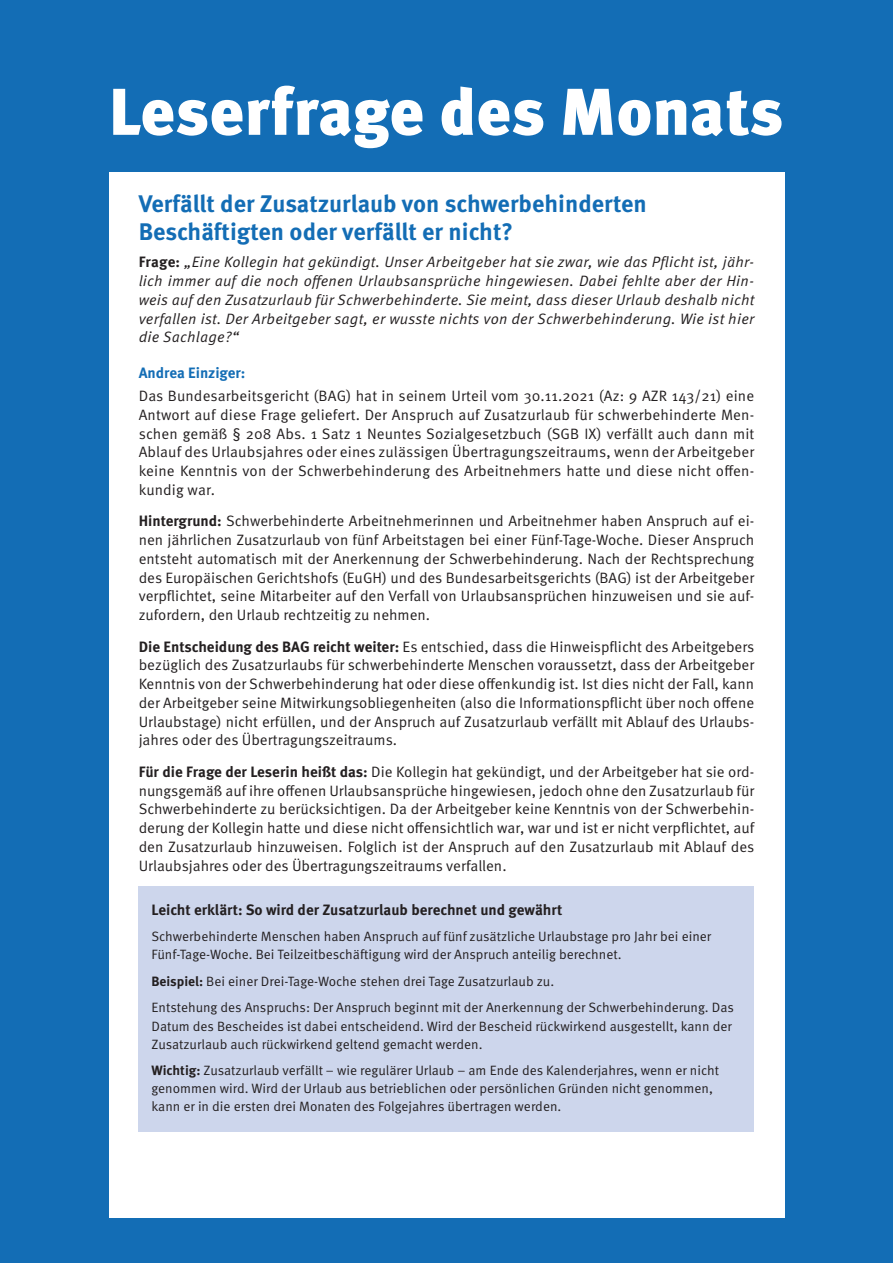
<style>
.page{position:relative;width:893px;height:1263px;background:#136db5}
.page>*{position:absolute;margin:0;border:0;box-sizing:border-box;transform-origin:0 0}
.t1{font:900 66px "Meta OT";letter-spacing:-.005em;color:#fff}
.Head_aktuell{font:700 24px/28.5px "Meta OT";color:#136db5}
.fließ{font:15px/18.8px "Meta OT";color:#231f20;text-align:justify}
.fließ-2{font:15px/18.8px "Meta Pro Norm Ita";letter-spacing:.015em;color:#231f20;text-align:justify}
.Kasten_head{font:700 15px "Meta OT";color:#231f20}
.zü{font:700 15px "Meta OT";color:#136db5}
.Kasten_fließ{font:13.5px/18px "Meta OT";color:#231f20}
.s1{font-family:"Meta OT";font-weight:700}
.s2{font-weight:700}
</style>
<div class="page">
<div style="left:109px;top:172px;width:675px;height:1045px;background:#fff"></div>
<div style="left:139px;top:887px;width:615px;height:49px;background:#cdd6ec"></div>
<div style="left:139px;top:914px;width:615px;height:66px;background:#cdd6ec"></div>
<div style="left:139px;top:959px;width:615px;height:47px;background:#cdd6ec"></div>
<div style="left:139px;top:985px;width:615px;height:84px;background:#cdd6ec"></div>
<div style="left:139px;top:1048px;width:615px;height:83px;background:#cdd6ec"></div>
<p class="t1" style="left:109px;top:71px;width:676px">Leserfrage des Monats</p>
<p class="Head_aktuell" style="left:139px;top:189px;width:509px">Verfällt der Zusatzurlaub von schwerbehinderten<br>Beschäftigten oder verfällt er nicht?</p>
<p class="fließ-2" style="left:139px;top:252px;width:617px"><span class="s1">Frage:</span> „Eine Kollegin hat gekündigt. Unser Arbeitgeber hat sie zwar, wie das Pflicht ist, jähr&shy;lich immer auf die noch offenen Urlaubsansprüche hingewiesen. Dabei fehlte aber der Hin&shy;weis auf den Zusatzurlaub für Schwerbehinderte. Sie meint, dass dieser Urlaub deshalb nicht verfallen ist. Der Arbeitgeber sagt, er wusste nichts von der Schwerbehinderung. Wie ist hier die Sachlage?“</p>
<p class="zü" style="left:139px;top:363px;width:108px">Andrea Einziger:</p>
<p class="fließ" style="left:139px;top:387px;width:617px">Das Bundesarbeitsgericht (BAG) hat in seinem Urteil vom 30.11.2021 (Az: 9 AZR 143/21) eine Antwort auf diese Frage geliefert. Der Anspruch auf Zusatzurlaub für schwerbehinderte Men&shy;schen gemäß § 208 Abs. 1 Satz 1 Neuntes Sozialgesetzbuch (SGB IX) verfällt auch dann mit Ablauf des Urlaubsjahres oder eines zulässigen Übertragungszeitraums, wenn der Arbeitgeber keine Kenntnis von der Schwerbehinderung des Arbeitnehmers hatte und diese nicht offen&shy;kundig war.</p>
<p class="fließ" style="left:139px;top:512px;width:617px"><span class="s2">Hintergrund:</span> Schwerbehinderte Arbeitnehmerinnen und Arbeitnehmer haben Anspruch auf ei&shy;nen jährlichen Zusatzurlaub von fünf Arbeitstagen bei einer Fünf-Tage-Woche. Dieser Anspruch entsteht automatisch mit der Anerkennung der Schwerbehinderung. Nach der Rechtsprechung des Europäischen Gerichtshofs (EuGH) und des Bundesarbeitsgerichts (BAG) ist der Arbeitgeber verpflichtet, seine Mitarbeiter auf den Verfall von Urlaubsansprüchen hinzuweisen und sie auf&shy;zufordern, den Urlaub rechtzeitig zu nehmen.</p>
<p class="fließ" style="left:139px;top:637px;width:617px"><span class="s2">Die Entscheidung des BAG reicht weiter:</span> Es entschied, dass die Hinweispflicht des Arbeitgebers bezüglich des Zusatzurlaubs für schwerbehinderte Menschen voraussetzt, dass der Arbeitgeber Kenntnis von der Schwerbehinderung hat oder diese offenkundig ist. Ist dies nicht der Fall, kann der Arbeitgeber seine Mitwirkungsobliegenheiten (also die Informationspflicht über noch offene Urlaubstage) nicht erfüllen, und der Anspruch auf Zusatzurlaub verfällt mit Ablauf des Urlaubs&shy;jahres oder des Übertragungszeitraums.</p>
<p class="fließ" style="left:139px;top:762px;width:617px"><span class="s2">Für die Frage der Leserin heißt das:</span> Die Kollegin hat gekündigt, und der Arbeitgeber hat sie ord&shy;nungsgemäß auf ihre offenen Urlaubsansprüche hingewiesen, jedoch ohne den Zusatzurlaub für Schwerbehinderte zu berücksichtigen. Da der Arbeitgeber keine Kenntnis von der Schwerbehin&shy;derung der Kollegin hatte und diese nicht offensichtlich war, war und ist er nicht verpflichtet, auf den Zusatzurlaub hinzuweisen. Folglich ist der Anspruch auf den Zusatzurlaub mit Ablauf des Urlaubsjahres oder des Übertragungszeitraums verfallen.</p>
<p class="Kasten_head" style="left:151px;top:900px;width:412px">Leicht erklärt: So wird der Zusatzurlaub berechnet und gewährt</p>
<p class="Kasten_fließ" style="left:151px;top:928px;width:561px">Schwerbehinderte Menschen haben Anspruch auf fünf zusätzliche Urlaubstage pro Jahr bei einer<br>Fünf-Tage-Woche. Bei Teilzeitbeschäftigung wird der Anspruch anteilig berechnet.</p>
<p class="Kasten_fließ" style="left:151px;top:972px;width:402px"><span class="s2">Beispiel:</span> Bei einer Drei-Tage-Woche stehen drei Tage Zusatzurlaub zu.</p>
<p class="Kasten_fließ" style="left:151px;top:999px;width:584px">Entstehung des Anspruchs: Der Anspruch beginnt mit der Anerkennung der Schwerbehinderung. Das<br>Datum des Bescheides ist dabei entscheidend. Wird der Bescheid rückwirkend ausgestellt, kann der<br>Zusatzurlaub auch rückwirkend geltend gemacht werden.</p>
<p class="Kasten_fließ" style="left:151px;top:1061px;width:569px"><span class="s2">Wichtig:</span> Zusatzurlaub verfällt – wie regulärer Urlaub – am Ende des Kalenderjahres, wenn er nicht genommen wird. Wird der Urlaub aus betrieblichen oder persönlichen Gründen nicht genommen, kann er in die ersten drei Monaten des Folgejahres übertragen werden.</p>
</div>
